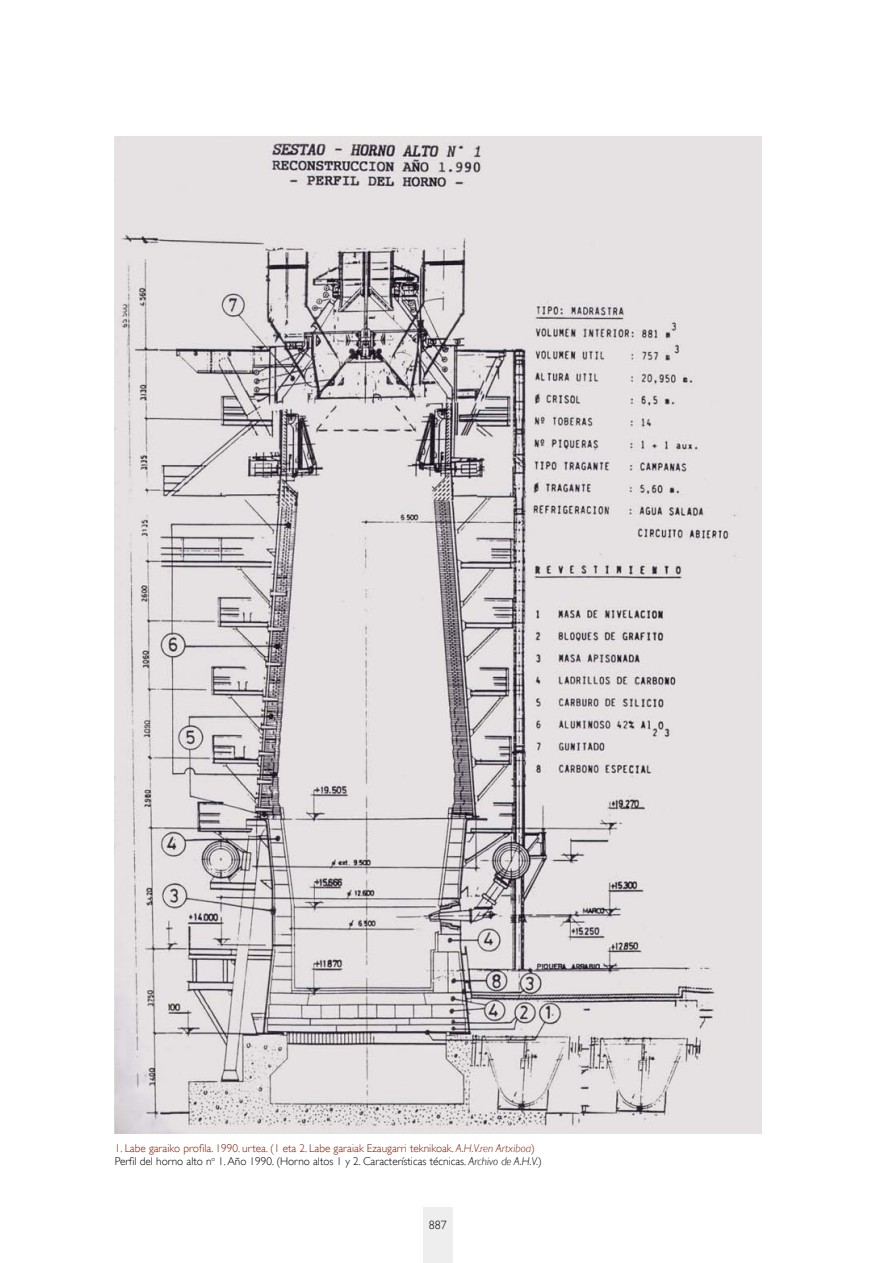
<style>
.page{position:relative;width:893px;height:1263px;background:#fff}
.page>*{position:absolute;margin:0;border:0;box-sizing:border-box;transform-origin:0 0}
.t1{font:300 12px "Gill Sans";color:#000}
.t2{font:300 11.25px "Gill Sans";color:#7b1a04}
.t3{font:300 11.25px "Gill Sans";color:#000}
.s1{font-style:italic}
</style>
<div class="page">
<div style="left:423px;top:1207px;width:30px;height:56px;background:#eee"></div>
<img style="left:115px;top:136px;width:646px;height:998px">
<p class="t2" style="left:115px;top:1142px;width:421px">1. Labe garaiko profila. 1990. urtea. (1 eta 2. Labe garaiak Ezaugarri teknikoak. <span class="s1">A.H.V.ren Artxiboa</span>)</p>
<p class="t3" style="left:115px;top:1155px;width:429px">Perfil del horno alto n<sup>o</sup> 1. Año 1990. (Horno altos 1 y 2. Características técnicas. <span class="s1">Archivo de A.H.V.</span>)</p>
<p class="t1" style="left:429px;top:1218px;width:19px">887</p>
</div>
